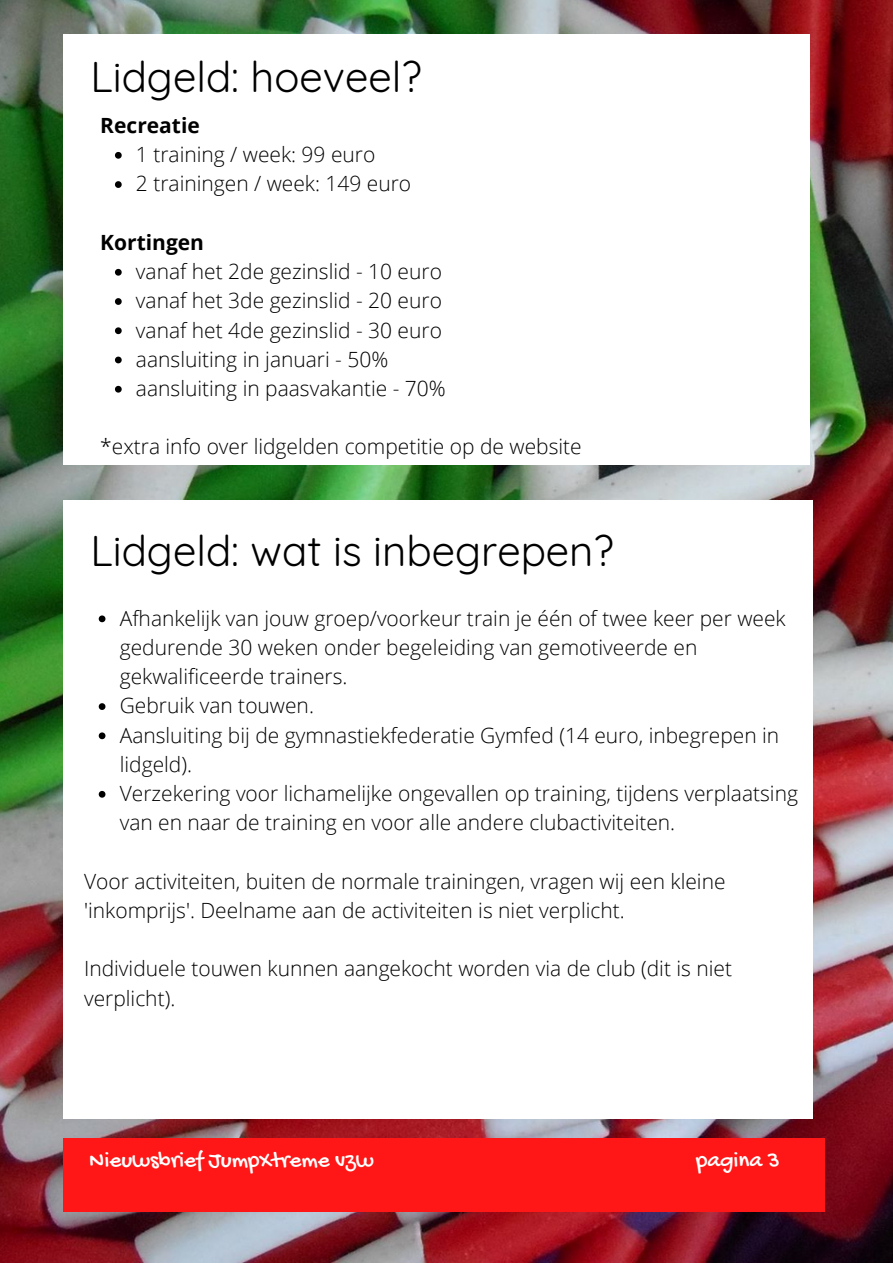
<style>
.page{position:relative;width:893px;height:1264px;background:#fff}
.page>*{position:absolute;margin:0;border:0;box-sizing:border-box;transform-origin:0 0}
.t1{font:42px "Quicksand";color:#000}
.t2{font:23.1px "Gochi Hand";color:#fff}
.t3{font:300 21px/29.2px "Open Sans";color:#000}
.t4{font:700 21px "Open Sans";color:#000}
</style>
<div class="page">
<img style="left:0;top:0;width:892px;height:1262px">
<div style="left:777px;top:1138px;width:47px;height:73px;background:#ff1616"></div>
<div style="left:110px;top:1138px;width:667px;height:73px;background:#ff1616"></div>
<div style="left:63px;top:1138px;width:47px;height:73px;background:#ff1616"></div>
<div style="left:63px;top:99px;width:746px;height:366px;background:#fff"></div>
<div style="left:63px;top:34px;width:746px;height:65px;background:#fff"></div>
<div style="left:63px;top:567px;width:749px;height:551px;background:#fff"></div>
<div style="left:63px;top:500px;width:749px;height:67px;background:#fff"></div>
<svg style="left:99px;top:615px;width:6px;height:7px"></svg>
<svg style="left:99px;top:703px;width:6px;height:7px"></svg>
<svg style="left:99px;top:732px;width:6px;height:7px"></svg>
<svg style="left:99px;top:791px;width:6px;height:6px"></svg>
<svg style="left:115px;top:152px;width:7px;height:7px"></svg>
<svg style="left:115px;top:181px;width:7px;height:7px"></svg>
<svg style="left:115px;top:269px;width:7px;height:7px"></svg>
<svg style="left:115px;top:298px;width:7px;height:7px"></svg>
<svg style="left:115px;top:327px;width:7px;height:7px"></svg>
<svg style="left:115px;top:356px;width:7px;height:7px"></svg>
<svg style="left:115px;top:386px;width:7px;height:6px"></svg>
<p class="t1" style="left:90px;top:50px;width:333px">Lidgeld: hoeveel?</p>
<p class="t4" style="left:100px;top:110px;width:101px">Recreatie</p>
<p class="t3" style="left:136px;top:139px;width:241px">1 training / week: 99 euro</p>
<p class="t3" style="left:136px;top:168px;width:277px">2 trainingen / week: 149 euro</p>
<p class="t4" style="left:100px;top:227px;width:105px">Kortingen</p>
<p class="t3" style="left:136px;top:256px;width:307px">vanaf het 2de gezinslid - 10 euro</p>
<p class="t3" style="left:136px;top:285px;width:307px">vanaf het 3de gezinslid - 20 euro</p>
<p class="t3" style="left:136px;top:315px;width:307px">vanaf het 4de gezinslid - 30 euro</p>
<p class="t3" style="left:136px;top:344px;width:254px">aansluiting in januari - 50%</p>
<p class="t3" style="left:136px;top:373px;width:311px">aansluiting in paasvakantie - 70%</p>
<p class="t3" style="left:100px;top:431px;width:483px">*extra info over lidgelden competitie op de website</p>
<p class="t1" style="left:90px;top:524px;width:525px">Lidgeld: wat is inbegrepen?</p>
<p class="t3" style="left:120px;top:603px;width:667px">Afhankelijk van jouw groep/voorkeur train je één of twee keer per week gedurende 30 weken onder begeleiding van gemotiveerde en gekwalificeerde trainers.</p>
<p class="t3" style="left:120px;top:690px;width:196px">Gebruik van touwen.</p>
<p class="t3" style="left:120px;top:719px;width:661px">Aansluiting bij de gymnastiekfederatie Gymfed (14 euro, inbegrepen in lidgeld).</p>
<p class="t3" style="left:120px;top:778px;width:679px">Verzekering voor lichamelijke ongevallen op training, tijdens verplaatsing van en naar de training en voor alle andere clubactiviteiten.</p>
<p class="t3" style="left:84px;top:866px;width:643px">Voor activiteiten, buiten de normale trainingen, vragen wij een kleine 'inkomprijs'. Deelname aan de activiteiten is niet verplicht.</p>
<p class="t3" style="left:84px;top:953px;width:649px">Individuele touwen kunnen aangekocht worden via de club (dit is niet verplicht).</p>
<p class="t2" style="left:89px;top:1147px;width:286px">Nieuwsbrief JumpXtreme vzw</p>
<p class="t2" style="left:696px;top:1147px;width:85px">pagina 3</p>
</div>
